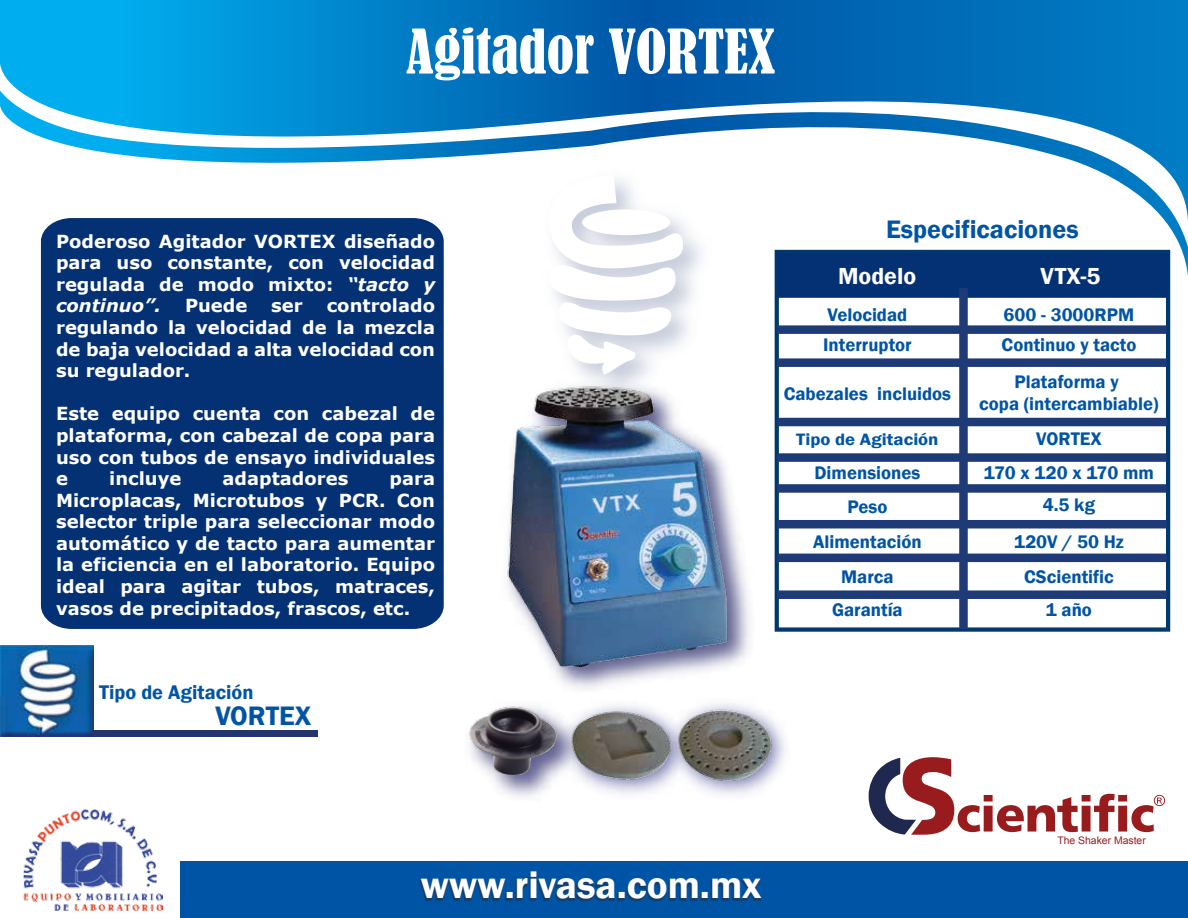
<style>
.page{position:relative;width:1188px;height:918px;background:#fff}
.page>*{position:absolute;margin:0;border:0;box-sizing:border-box;transform-origin:0 0}
.t1{font:condensed 57.15px "Bernard";color:#fff}
.t2{font:600 38.7px "Franklin Gothic";color:#fff}
.t3{font:600 27.45px "Franklin Gothic";color:#0054a6}
.t4{font:600 25.95px "Franklin Gothic";color:#0054a6}
.t5{font:600 23.85px "Franklin Gothic";color:#fff}
.t6{font:600 20.25px "Franklin Gothic";color:#0054a6}
.t7{font:600 18.75px/22.5px "Franklin Gothic";color:#0054a6;text-align:center}
.t8{font:700 18px/21.6px "Verdana";color:#fff;text-align:justify}
.t9{font:600 16.95px "Franklin Gothic";color:#0054a6;scale:1.1 1}
.t10{font:10.35px "Arial";color:#981b1e}
.s1{font-style:italic}
.s2{color:#163f6c}
</style>
<div class="page">
<img style="left:0;top:645px;width:93px;height:91px">
<div style="left:92px;top:730px;width:226px;height:6px;background:#24346d"></div>
<div style="left:180px;top:862px;width:1008px;height:56px;background:#0054a6"></div>
<svg style="left:869px;top:757px;width:296px;height:78px"></svg>
<svg style="left:0;top:0;width:1188px;height:222px"></svg>
<img style="left:560px;top:527px;width:190px;height:162px">
<img style="left:507px;top:395px;width:228px;height:284px">
<img style="left:467px;top:702px;width:87px;height:73px">
<img style="left:537px;top:162px;width:180px;height:246px">
<svg style="left:537px;top:175px;width:147px;height:202px"></svg>
<div style="left:582px;top:209px;width:88px;height:26px;background:#fff;border-radius:50%"></div>
<img style="left:554px;top:711px;width:106px;height:83px">
<img style="left:569px;top:705px;width:91px;height:81px">
<img style="left:660px;top:715px;width:125px;height:80px">
<img style="left:677px;top:703px;width:98px;height:81px">
<div style="left:775px;top:250px;width:395px;height:382px;background:#fff;border:4px solid #00396c"></div>
<div style="left:777px;top:253px;width:391px;height:45px;background:#043074"></div>
<div style="left:959px;top:288px;width:9px;height:341px;background:#1e3b77"></div>
<div style="left:777px;top:325px;width:390px;height:9px;background:#1e3b77"></div>
<div style="left:777px;top:358px;width:390px;height:9px;background:#1e3b77"></div>
<div style="left:777px;top:418px;width:390px;height:8px;background:#1e3b77"></div>
<div style="left:777px;top:453px;width:390px;height:9px;background:#1e3b77"></div>
<div style="left:777px;top:484px;width:390px;height:9px;background:#1e3b77"></div>
<div style="left:777px;top:520px;width:390px;height:8px;background:#1e3b77"></div>
<div style="left:777px;top:554px;width:390px;height:8px;background:#1e3b77"></div>
<div style="left:777px;top:590px;width:390px;height:9px;background:#1e3b77"></div>
<div style="left:39px;top:216px;width:407px;height:413px;background:#043074"></div>
<svg style="left:419px;top:880px;width:87px;height:21px"></svg>
<div style="left:505px;top:894px;width:7px;height:7px;border:2px solid #163f6c"></div>
<svg style="left:515px;top:873px;width:100px;height:29px"></svg>
<div style="left:617px;top:894px;width:7px;height:7px;border:2px solid #163f6c"></div>
<svg style="left:626px;top:880px;width:72px;height:22px"></svg>
<div style="left:700px;top:894px;width:8px;height:7px;border:2px solid #163f6c"></div>
<svg style="left:710px;top:880px;width:52px;height:21px"></svg>
<img style="left:24px;top:810px;width:139px;height:100px">
<h1 class="t1" style="left:406px;top:18px;width:371px">Agitador VORTEX</h1>
<p class="t8" style="left:56px;top:230px;width:381px">Poderoso Agitador VORTEX diseñado para uso constante, con velocidad regulada de modo mixto: <span class="s1">“tacto y continuo”.</span></p>
<p class="t8" style="left:56px;top:295px;width:381px;text-indent:271px">controlado regulando la velocidad de la mezcla de baja velocidad a alta velocidad con su regulador.</p>
<p class="t8" style="left:56px;top:403px;width:380px">Este equipo cuenta con cabezal de plataforma, con cabezal de copa para uso con tubos de ensayo individuales e</p>
<p class="t8" style="left:185px;top:295px;width:64px">Puede</p>
<p class="t8" style="left:271px;top:295px;width:33px">ser</p>
<p class="t8" style="left:109px;top:467px;width:74px">incluye</p>
<p class="t8" style="left:223px;top:467px;width:127px">adaptadores</p>
<p class="t8" style="left:56px;top:467px;width:381px;text-indent:333px">para Microplacas, Microtubos y PCR. Con selector triple para seleccionar modo automático y de tacto para aumentar la eficiencia en el laboratorio. Equipo ideal para agitar tubos, matraces, vasos de precipitados, frascos, etc.</p>
<p class="t6" style="left:99px;top:680px;width:156px">Tipo de Agitación</p>
<h3 class="t3" style="left:215px;top:699px;width:98px">VORTEX</h3>
<h3 class="t4" style="left:886px;top:213px;width:194px">Especificaciones</h3>
<h3 class="t5" style="left:838px;top:261px;width:80px">Modelo</h3>
<h3 class="t5" style="left:1041px;top:261px;width:62px">VTX-5</h3>
<p class="t7" style="left:828px;top:304px;width:81px">Velocidad</p>
<p class="t7" style="left:1004px;top:304px;width:132px">600 - 3000RPM</p>
<p class="t7" style="left:823px;top:334px;width:90px">Interruptor</p>
<p class="t7" style="left:1002px;top:334px;width:136px">Continuo y tacto</p>
<p class="t7" style="left:784px;top:382px;width:169px">Cabezales incluidos</p>
<p class="t7" style="left:979px;top:370px;width:181px">Plataforma y<br>copa (intercambiable)</p>
<p class="t9" style="left:796px;top:429px;width:131px">Tipo de Agitación</p>
<p class="t7" style="left:1036px;top:428px;width:67px">VORTEX</p>
<p class="t7" style="left:815px;top:462px;width:107px">Dimensiones</p>
<p class="t7" style="left:984px;top:462px;width:171px">170 x 120 x 170 mm</p>
<p class="t7" style="left:847px;top:496px;width:41px">Peso</p>
<p class="t7" style="left:1043px;top:494px;width:54px">4.5 kg</p>
<p class="t7" style="left:813px;top:531px;width:110px">Alimentación</p>
<p class="t7" style="left:1014px;top:531px;width:111px">120V / 50 Hz</p>
<p class="t7" style="left:841px;top:566px;width:54px">Marca</p>
<p class="t7" style="left:1024px;top:566px;width:91px">CScientific</p>
<p class="t7" style="left:832px;top:598px;width:72px">Garantía</p>
<p class="t7" style="left:1046px;top:598px;width:48px">1 año</p>
<h2 class="t2" style="left:420px;top:861px;width:343px"><span class="s2">www.riv</span>asa.com.mx</h2>
<p class="t10" style="left:1057px;top:834px;width:90px">The Shaker Master</p>
</div>
